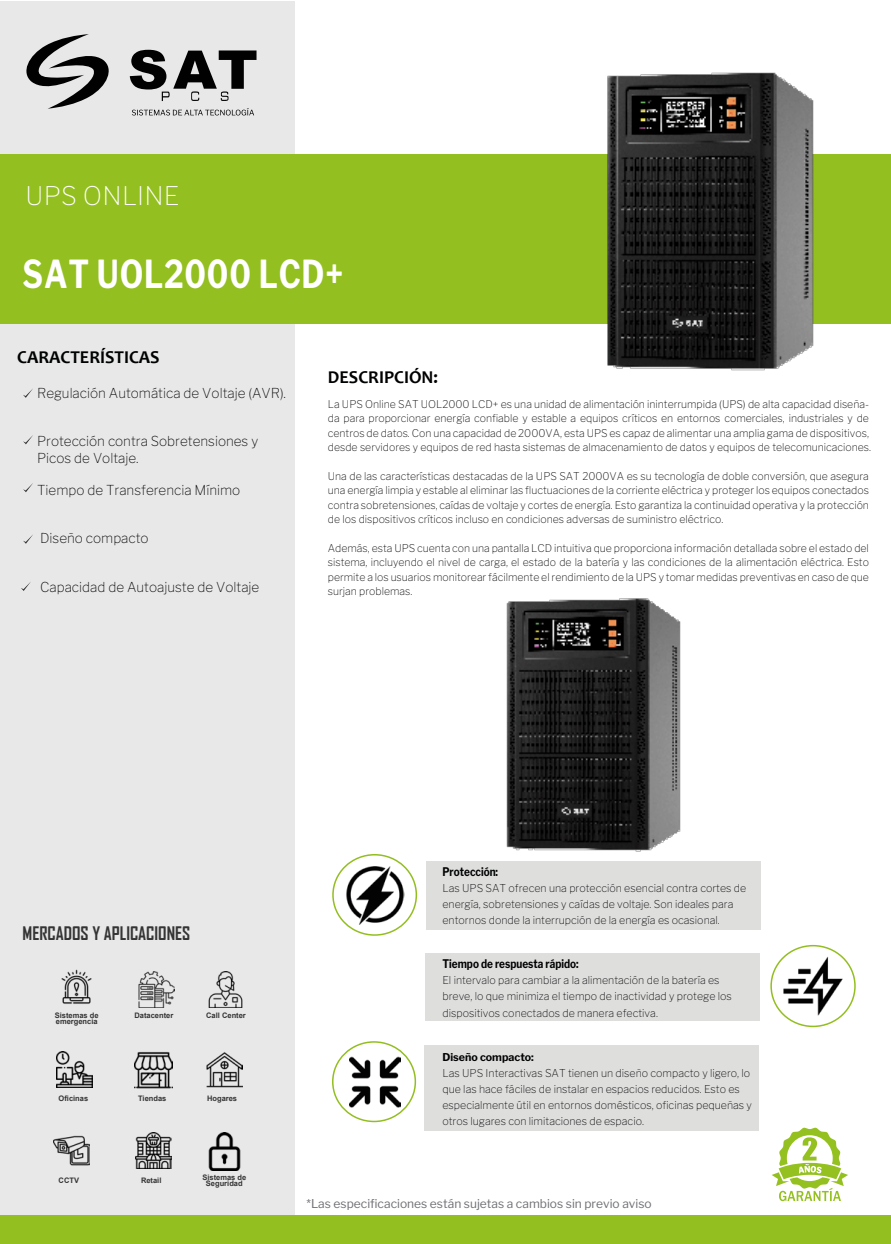
<style>
.page{position:relative;width:891px;height:1244px;background:#fff}
.page>*{position:absolute;margin:0;border:0;box-sizing:border-box;transform-origin:0 0}
.t1{font:700 38.25px "Libre Franklin";letter-spacing:.025em;color:#fff;scale:.8 1}
.t2{font:100 25.5px "Libre Franklin";letter-spacing:.01em;color:#fff}
.t3{font:700 18.15px "Candara";color:#000101}
.t4{font:700 17.85px "Agency FB";color:#343434}
.t5{font:100 13.65px/16.2px "Libre Franklin";color:#010101}
.t6{font:12.15px "Libre Franklin";color:#6f7075}
.t7{font:700 11.85px "Libre Franklin";color:#000101;scale:.84 1}
.t8{font:700 11.85px "Libre Franklin";color:#000101;scale:.85 1}
.t9{font:100 10.8px/16.2px "Libre Franklin";color:#000101}
.t10{font:700 10.8px "Libre Franklin";color:#000101}
.t11{font:100 10.65px/14.4px "Libre Franklin";color:#000101;text-align:justify}
.t12{font:700 7.65px/6px "Arial";color:#343434}
</style>
<div class="page">
<div style="left:424px;top:1045px;width:334px;height:86px;background:#dededd"></div>
<div style="left:425px;top:953px;width:334px;height:68px;background:#dededd"></div>
<div style="left:0;top:2px;width:294px;height:1217px;background:#e8e8e8"></div>
<div style="left:0;top:1215px;width:891px;height:29px;background:#94bf20"></div>
<div style="left:0;top:154px;width:891px;height:170px;background:#94bf20"></div>
<div style="left:426px;top:862px;width:334px;height:67px;background:#dededd"></div>
<div style="left:332px;top:854px;width:85px;height:82px;border:2px solid #93be20;border-radius:50%"></div>
<svg style="left:26px;top:34px;width:83px;height:75px"></svg>
<svg style="left:130px;top:50px;width:126px;height:51px"></svg>
<svg style="left:132px;top:108px;width:122px;height:7px"></svg>
<svg style="left:23px;top:389px;width:10px;height:9px"></svg>
<svg style="left:23px;top:435px;width:10px;height:9px"></svg>
<svg style="left:23px;top:483px;width:10px;height:9px"></svg>
<svg style="left:23px;top:535px;width:10px;height:9px"></svg>
<svg style="left:21px;top:582px;width:10px;height:9px"></svg>
<div style="left:332px;top:1041px;width:84px;height:81px;border:2px solid #93be20;border-radius:50%"></div>
<div style="left:770px;top:945px;width:85px;height:82px;border:2px solid #93be20;border-radius:50%"></div>
<img style="left:346px;top:867px;width:58px;height:58px">
<img style="left:776px;top:950px;width:73px;height:72px">
<img style="left:349px;top:1056px;width:51px;height:51px">
<img style="left:61px;top:969px;width:31px;height:35px">
<img style="left:138px;top:971px;width:36px;height:36px">
<img style="left:208px;top:971px;width:35px;height:36px">
<img style="left:57px;top:1052px;width:36px;height:36px">
<img style="left:134px;top:1052px;width:39px;height:37px">
<img style="left:206px;top:1052px;width:36px;height:36px">
<img style="left:53px;top:1135px;width:36px;height:31px">
<img style="left:135px;top:1132px;width:37px;height:36px">
<img style="left:208px;top:1132px;width:33px;height:39px">
<img style="left:607px;top:72px;width:207px;height:299px">
<img style="left:506px;top:598px;width:175px;height:254px">
<svg style="left:772px;top:1127px;width:76px;height:74px"></svg>
<h2 class="t2" style="left:26px;top:175px;width:155px">UPS ONLINE</h2>
<h1 class="t1" style="left:23px;top:244px;width:402px">SAT UOL2000 LCD+</h1>
<h3 class="t3" style="left:17px;top:346px;width:144px">CARACTERÍSTICAS</h3>
<p class="t5" style="left:37px;top:384px;width:250px">Regulación Automática de Voltaje (AVR).</p>
<p class="t5" style="left:37px;top:432px;width:222px">Protección contra Sobretensiones y<br>Picos de Voltaje.</p>
<p class="t5" style="left:37px;top:481px;width:205px">Tiempo de Transferencia Mínimo</p>
<p class="t5" style="left:40px;top:529px;width:110px">Diseño compacto</p>
<p class="t5" style="left:40px;top:578px;width:221px">Capacidad de Autoajuste de Voltaje</p>
<h3 class="t3" style="left:328px;top:365px;width:112px">DESCRIPCIÓN:</h3>
<p class="t11" style="left:328px;top:396px;width:545px;text-align:left">La UPS Online SAT UOL2000 LCD+ es una unidad de alimentación ininterrumpida (UPS) de alta capacidad diseña&shy;da para proporcionar energía confiable y estable a equipos críticos en entornos comerciales, industriales y de centros de datos. Con una capacidad de 2000VA, esta UPS es capaz de alimentar una amplia gama de dispositivos, desde servidores y equipos de red hasta sistemas de almacenamiento de datos y equipos de telecomunicaciones.</p>
<p class="t11" style="left:328px;top:468px;width:542px">Una de las características destacadas de la UPS SAT 2000VA es su tecnología de doble conversión, que asegura una energía limpia y estable al eliminar las fluctuaciones de la corriente eléctrica y proteger los equipos conectados contra sobretensiones, caídas de voltaje y cortes de energía. Esto garantiza la continuidad operativa y la protección de los dispositivos críticos incluso en condiciones adversas de suministro eléctrico.</p>
<p class="t11" style="left:328px;top:540px;width:542px">Además, esta UPS cuenta con una pantalla LCD intuitiva que proporciona información detallada sobre el estado del sistema, incluyendo el nivel de carga, el estado de la batería y las condiciones de la alimentación eléctrica. Esto permite a los usuarios monitorear fácilmente el rendimiento de la UPS y tomar medidas preventivas en caso de que surjan problemas.</p>
<h3 class="t4" style="left:23px;top:922px;width:169px">MERCADOS Y APLICACIONES</h3>
<p class="t12" style="left:55px;top:1013px;width:45px">Sistemas de emergencia</p>
<p class="t12" style="left:134px;top:1013px;width:40px">Datacenter</p>
<p class="t12" style="left:206px;top:1013px;width:41px">Call Center</p>
<p class="t12" style="left:59px;top:1096px;width:31px">Oficinas</p>
<p class="t12" style="left:138px;top:1096px;width:30px">Tiendas</p>
<p class="t12" style="left:207px;top:1096px;width:32px">Hogares</p>
<p class="t12" style="left:59px;top:1177px;width:22px">CCTV</p>
<p class="t12" style="left:141px;top:1177px;width:22px">Retail</p>
<p class="t12" style="left:202px;top:1174px;width:45px;text-align:center">Sistemas de<br>Seguridad</p>
<p class="t8" style="left:442px;top:862px;width:67px">Protección:</p>
<p class="t9" style="left:442px;top:879px;width:305px">Las UPS SAT ofrecen una protección esencial contra cortes de energía, sobretensiones y caídas de voltaje. Son ideales para entornos donde la interrupción de la energía es ocasional.</p>
<p class="t7" style="left:442px;top:954px;width:164px">Tiempo de respuesta rápido:</p>
<p class="t9" style="left:442px;top:971px;width:291px">El intervalo para cambiar a la alimentación de la batería es breve, lo que minimiza el tiempo de inactividad y protege los dispositivos conectados de manera efectiva.</p>
<p class="t10" style="left:442px;top:1048px;width:93px">Diseño compacto:</p>
<p class="t9" style="left:442px;top:1064px;width:311px">Las UPS Interactivas SAT tienen un diseño compacto y ligero, lo que las hace fáciles de instalar en espacios reducidos. Esto es especialmente útil en entornos domésticos, oficinas pequeñas y otros lugares con limitaciones de espacio.</p>
<p class="t6" style="left:306px;top:1194px;width:347px">*Las especificaciones están sujetas a cambios sin previo aviso</p>
</div>
